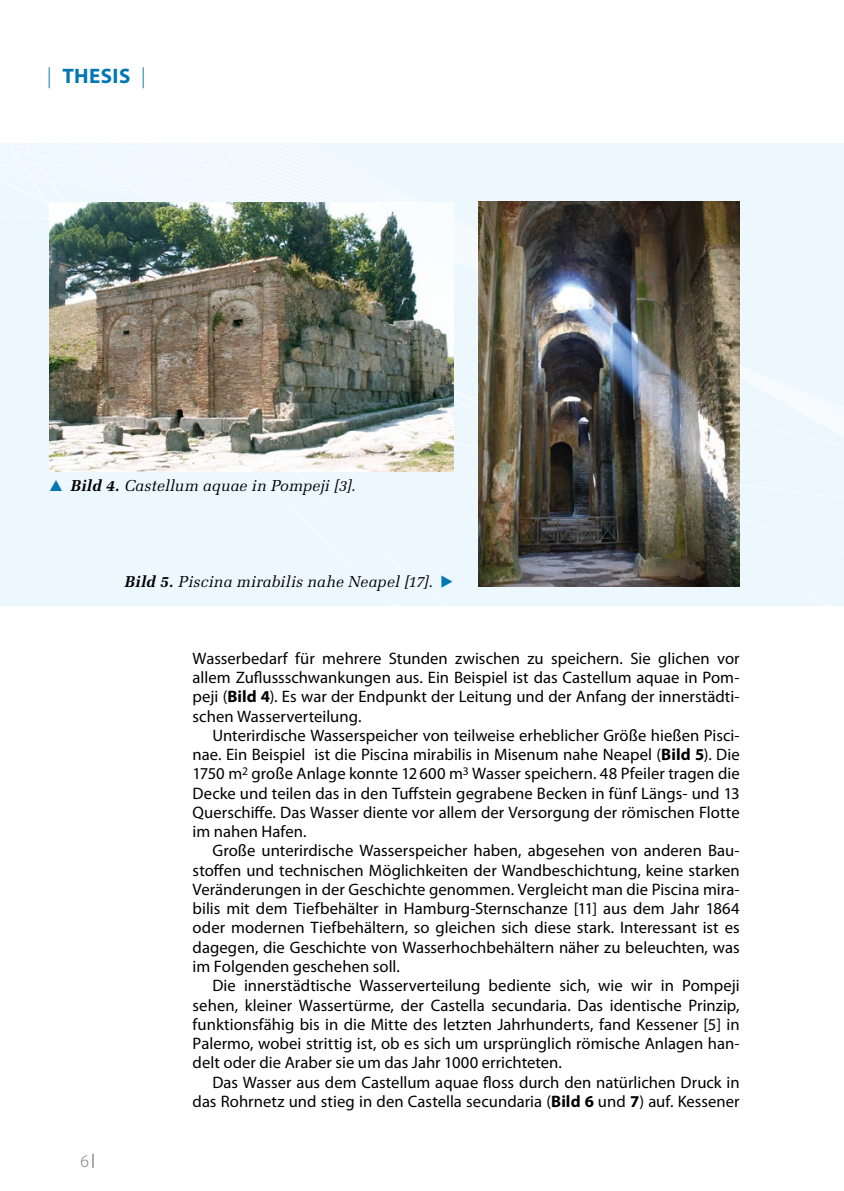
<style>
.page{position:relative;width:844px;height:1191px;background:#fff}
.page>*{position:absolute;margin:0;border:0;box-sizing:border-box;transform-origin:0 0}
.t1{font:700 21px "Myriad Pro";letter-spacing:.02em;color:#0077b3}
.t2{font:300 17.5px "Myriad Pro";color:#7b7b7a}
.t3{font:16.62px/19.2px "Myriad Pro";letter-spacing:.005em;color:#000;text-align:justify}
.t4{font:italic 15.75px "Melior LT Std";letter-spacing:.005em;color:#000}
.s1{font-weight:300}
.s2{font-weight:700}
</style>
<div class="page">
<svg style="left:92px;top:1153px;width:1px;height:14px"></svg>
<div style="left:0;top:144px;width:843px;height:462px;background:#ecf7fe"></div>
<div style="left:201px;top:409px;width:642px;height:197px;background:#ecf7fe"></div>
<div style="left:0;top:216px;width:50px;height:211px;background:#ecf7fe"></div>
<img style="left:50px;top:202px;width:403px;height:269px">
<img style="left:478px;top:202px;width:261px;height:385px">
<svg style="left:441px;top:575px;width:11px;height:12px"></svg>
<svg style="left:50px;top:479px;width:12px;height:11px"></svg>
<p class="t1" style="left:47px;top:62px;width:100px"><span class="s1">|</span> THESIS <span class="s1">|</span></p>
<p class="t4" style="left:71px;top:476px;width:286px"><span class="s2">Bild 4.</span> Castellum aquae in Pompeji [3].</p>
<p class="t4" style="left:125px;top:572px;width:309px"><span class="s2">Bild 5.</span> Piscina mirabilis nahe Neapel [17].</p>
<p class="t2" style="left:80px;top:1151px;width:10px">6</p>
<p class="t3" style="left:192px;top:648px;width:548px">Wasserbedarf für mehrere Stunden zwischen zu speichern. Sie glichen vor allem Zuflussschwankungen aus. Ein Beispiel ist das Castellum aquae in Pom&shy;peji (<span class="s2">Bild 4</span>). Es war der Endpunkt der Leitung und der Anfang der innerstädti&shy;schen Wasserverteilung.</p>
<p class="t3" style="left:192px;top:725px;width:548px;text-indent:20px">Unterirdische Wasserspeicher von teilweise erheblicher Größe hießen Pisci&shy;nae. Ein Beispiel ist die Piscina mirabilis in Misenum nahe Neapel (<span class="s2">Bild 5</span>). Die 1750 m<sup>2</sup> große Anlage konnte 12600 m<sup>3</sup> Wasser speichern. 48 Pfeiler tragen die Decke und teilen das in den Tuffstein gegrabene Becken in fünf Längs- und 13<br>Querschiffe. Das Wasser diente vor allem der Versorgung der römischen Flotte im nahen Hafen.</p>
<p class="t3" style="left:192px;top:841px;width:548px;text-indent:20px">Große unterirdische Wasserspeicher haben, abgesehen von anderen Bau&shy;stoffen und technischen Möglichkeiten der Wandbeschichtung, keine starken Veränderungen in der Geschichte genommen. Vergleicht man die Piscina mira&shy;bilis mit dem Tiefbehälter in Hamburg-Sternschanze [11] aus dem Jahr 1864 oder modernen Tiefbehältern, so gleichen sich diese stark. Interessant ist es dagegen, die Geschichte von Wasserhochbehältern näher zu beleuchten, was im Folgenden geschehen soll.</p>
<p class="t3" style="left:192px;top:975px;width:548px;text-indent:20px">Die innerstädtische Wasserverteilung bediente sich, wie wir in Pompeji sehen, kleiner Wassertürme, der Castella secundaria. Das identische Prinzip, funktionsfähig bis in die Mitte des letzten Jahrhunderts, fand Kessener [5] in Palermo, wobei strittig ist, ob es sich um ursprünglich römische Anlagen han&shy;delt oder die Araber sie um das Jahr 1000 errichteten.</p>
<p class="t3" style="left:192px;top:1072px;width:548px;text-align:right">Das Wasser aus dem Castellum aquae floss durch den natürlichen Druck in das Rohrnetz und stieg in den Castella secundaria (<span class="s2">Bild 6</span> und <span class="s2">7</span>) auf. Kessener</p>
</div>
